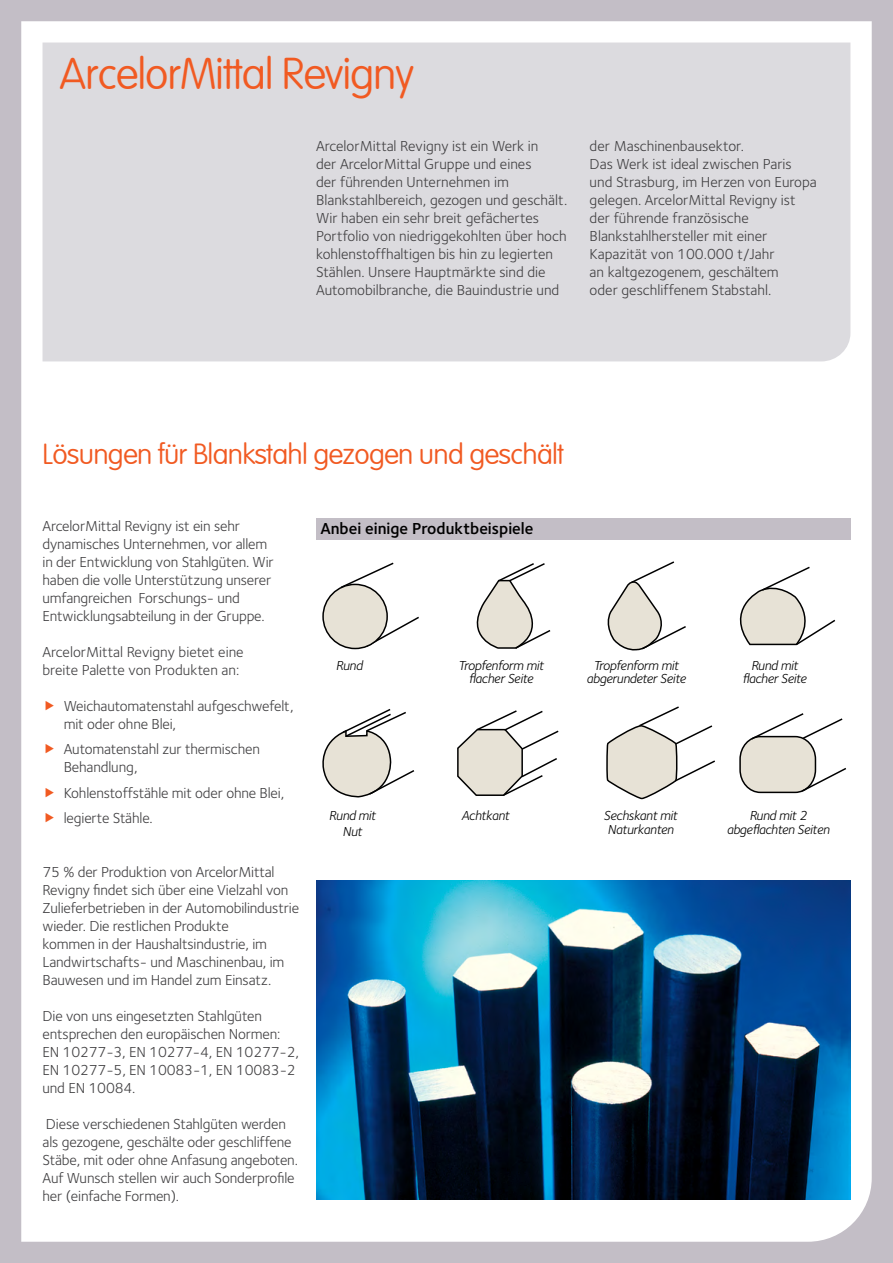
<style>
.page{position:relative;width:893px;height:1263px;background:#c3bec6}
.page>*{position:absolute;margin:0;border:0;box-sizing:border-box;transform-origin:0 0}
.t1{font:100 43.5px "VAG Rounded";letter-spacing:-.025em;color:#f15a22}
.t2{font:100 28.5px "VAG Rounded";letter-spacing:-.025em;color:#f15a22}
.t3{font:16.5px "Foundry Sterling Demi CE";color:#000}
.t4{font:15px/18px "Foundry Sterling Book CE";letter-spacing:-.01em;color:#414042}
.t5{font:13.5px/13.5px "Foundry Sterling Book Italic CE";letter-spacing:-.025em;color:#000;text-align:center}
</style>
<div class="page">
<div style="left:21px;top:21px;width:851px;height:1221px;background:#fff"></div>
<div style="left:43px;top:43px;width:807px;height:318px;background:#dcdbdf"></div>
<svg style="left:463px;top:562px;width:89px;height:88px;background:#e8e6e3"></svg>
<svg style="left:604px;top:560px;width:84px;height:92px;background:#eae8e5"></svg>
<svg style="left:724px;top:565px;width:113px;height:81px;background:#ebe9e5"></svg>
<svg style="left:739px;top:712px;width:109px;height:82px;background:#e5e3de"></svg>
<svg style="left:319px;top:707px;width:97px;height:131px;background:#ecebe8"></svg>
<svg style="left:456px;top:709px;width:104px;height:88px;background:#e4e2de"></svg>
<svg style="left:339px;top:561px;width:56px;height:28px"></svg>
<svg style="left:365px;top:615px;width:56px;height:33px"></svg>
<div style="left:323px;top:584px;width:64px;height:64px;background:#e7e2d6;border-radius:50%"></div>
<div style="left:322px;top:584px;width:66px;height:65px;border:2px solid #000;border-radius:50%"></div>
<svg style="left:607px;top:705px;width:110px;height:95px;background:#e9e7e3"></svg>
<div style="left:316px;top:519px;width:534px;height:21px;background:#c3bec6"></div>
<img style="left:316px;top:880px;width:534px;height:319px">
<svg style="left:46px;top:701px;width:8px;height:9px"></svg>
<svg style="left:46px;top:744px;width:8px;height:10px"></svg>
<svg style="left:46px;top:787px;width:8px;height:10px"></svg>
<svg style="left:46px;top:812px;width:8px;height:10px"></svg>
<h1 class="t1" style="left:60px;top:48px;width:356px">ArcelorMittal Revigny</h1>
<p class="t4" style="left:316px;top:137px;width:253px">ArcelorMittal Revigny ist ein Werk in<br>der ArcelorMittal Gruppe und eines<br>der führenden Unternehmen im Blankstahlbereich, gezogen und geschält.<br>Wir haben ein sehr breit gefächertes Portfolio von niedriggekohlten über hoch kohlenstoffhaltigen bis hin zu legierten Stählen. Unsere Hauptmärkte sind die Automobilbranche, die Bauindustrie und</p>
<p class="t4" style="left:590px;top:137px;width:229px">der Maschinenbausektor.<br>Das Werk ist ideal zwischen Paris und Strasburg, im Herzen von Europa gelegen. ArcelorMittal Revigny ist der führende französische<br>Blankstahlhersteller mit einer<br>Kapazität von 100.000 t/Jahr<br>an kaltgezogenem, geschältem<br>oder geschliffenem Stabstahl.</p>
<h2 class="t2" style="left:43px;top:438px;width:523px">Lösungen für Blankstahl gezogen und geschält</h2>
<p class="t4" style="left:43px;top:517px;width:233px">ArcelorMittal Revigny ist ein sehr dynamisches Unternehmen, vor allem in der Entwicklung von Stahlgüten. Wir haben die volle Unterstützung unserer umfangreichen Forschungs- und Entwicklungsabteilung in der Gruppe.</p>
<p class="t4" style="left:43px;top:643px;width:203px">ArcelorMittal Revigny bietet eine breite Palette von Produkten an:</p>
<p class="t4" style="left:64px;top:697px;width:231px">Weichautomatenstahl aufgeschwefelt, mit oder ohne Blei,</p>
<p class="t4" style="left:64px;top:740px;width:198px">Automatenstahl zur thermischen<br>Behandlung,</p>
<p class="t4" style="left:64px;top:780px;width:222px;line-height:25.2px">Kohlenstoffstähle mit oder ohne Blei, legierte Stähle.</p>
<p class="t4" style="left:43px;top:863px;width:258px">75 % der Produktion von ArcelorMittal Revigny findet sich über eine Vielzahl von Zulieferbetrieben in der Automobilindustrie wieder. Die restlichen Produkte<br>kommen in der Haushaltsindustrie, im Landwirtschafts- und Maschinenbau, im Bauwesen und im Handel zum Einsatz.</p>
<p class="t4" style="left:43px;top:1007px;width:258px">Die von uns eingesetzten Stahlgüten entsprechen den europäischen Normen:<br>EN 10277-3, EN 10277-4, EN 10277-2,<br>EN 10277-5, EN 10083-1, EN 10083-2 und EN 10084.</p>
<p class="t4" style="left:43px;top:1115px;width:257px">Diese verschiedenen Stahlgüten werden als gezogene, geschälte oder geschliffene Stäbe, mit oder ohne Anfasung angeboten.<br>Auf Wunsch stellen wir auch Sonderprofile her (einfache Formen).</p>
<p class="t3" style="left:320px;top:519px;width:215px">Anbei einige Produktbeispiele</p>
<p class="t5" style="left:336px;top:659px;width:28px">Rund</p>
<p class="t5" style="left:458px;top:659px;width:87px">Tropfenform mit flacher Seite</p>
<p class="t5" style="left:586px;top:659px;width:101px">Tropfenform mit abgerundeter Seite</p>
<p class="t5" style="left:742px;top:659px;width:66px">Rund mit flacher Seite</p>
<p class="t5" style="left:329px;top:808px;width:48px;line-height:16.2px">Rund mit<br>Nut</p>
<p class="t5" style="left:461px;top:809px;width:50px">Achtkant</p>
<p class="t5" style="left:604px;top:809px;width:76px;text-align:left">Sechskant mit<br>Naturkanten</p>
<p class="t5" style="left:727px;top:809px;width:104px">Rund mit 2 abgeflachten Seiten</p>
</div>
